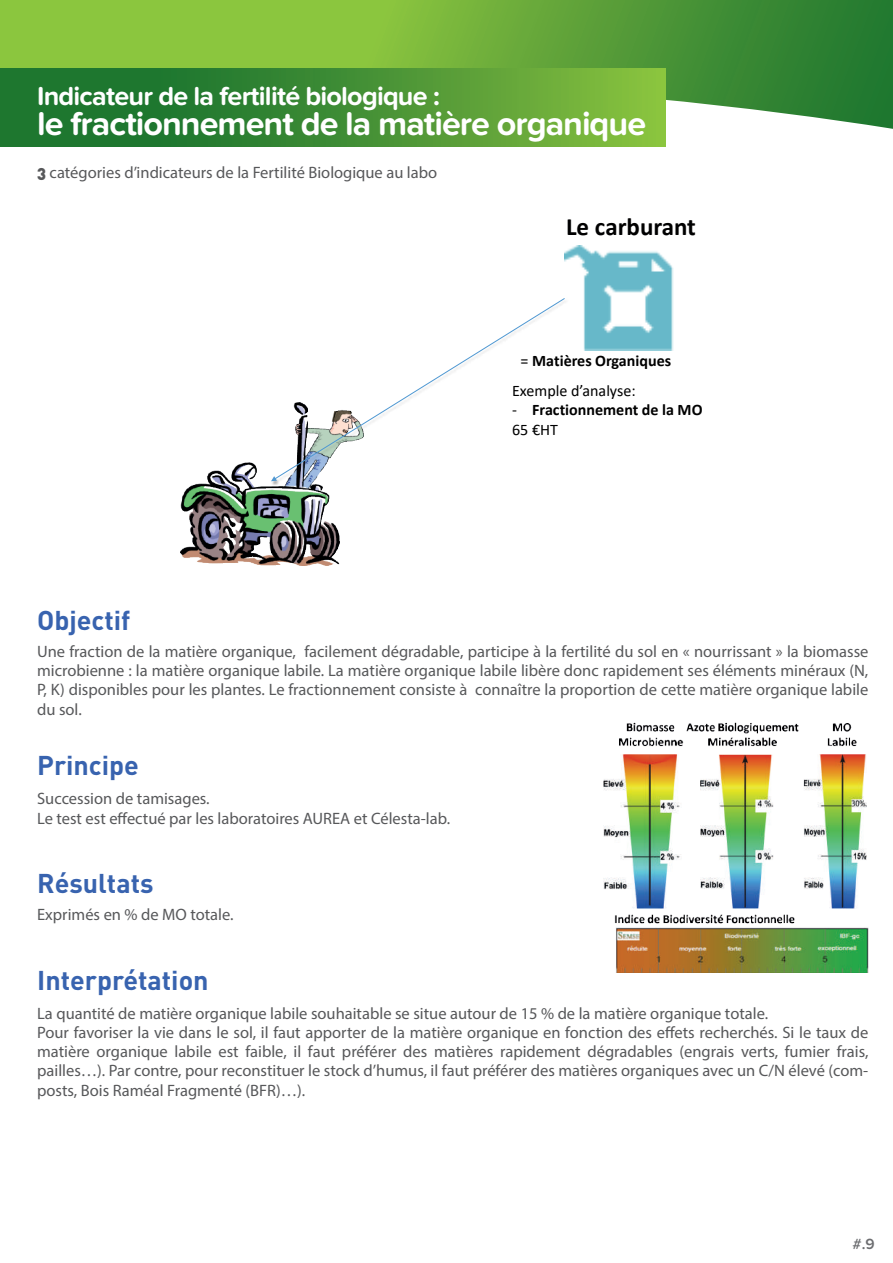
<style>
.page{position:relative;width:893px;height:1263px;background:#fff}
.page>*{position:absolute;margin:0;border:0;box-sizing:border-box;transform-origin:0 0}
.t1{font:700 34.2px "Proxima Nova Soft";letter-spacing:-.03em;color:#fff}
.t2{font:700 27px "Proxima Nova Soft";letter-spacing:-.03em;color:#fff}
.t3{font:700 26.85px "DIN";color:#3863af}
.t4{font:700 24.9px "Calibri";color:#000001}
.t5{font:16.5px/19.2px "Myriad Pro";color:#57585a}
.t6{font:16.05px/30.3px "Calibri";color:#000001}
.t7{font:700 16.05px/19.4px "Calibri";color:#000001}
.t8{font:600 15.3px "Proxima Nova Soft";color:#6c6d70}
.s1{font-family:"DIN Black Alternate"}
.s2{font-weight:700}
.s3{font-weight:400}
</style>
<div class="page">
<svg style="left:0;top:0;width:893px;height:147px;background:#71af4a"></svg>
<svg style="left:0;top:68px;width:665px;height:78px;background:#449135"></svg>
<img style="left:604px;top:722px;width:264px;height:251px">
<img style="left:181px;top:462px;width:159px;height:103px">
<img style="left:564px;top:246px;width:110px;height:105px">
<img style="left:264px;top:296px;width:306px;height:196px">
<svg style="left:274px;top:298px;width:291px;height:181px"></svg>
<svg style="left:271px;top:476px;width:6px;height:5px"></svg>
<h2 class="t2" style="left:37px;top:80px;width:404px">Indicateur de la fertilité biologique :</h2>
<h1 class="t1" style="left:37px;top:104px;width:611px">le fractionnement de la matière organique</h1>
<p class="t5" style="left:37px;top:162px;width:402px"><span class="s1">3</span> catégories d’indicateurs de la Fertilité Biologique au labo</p>
<h3 class="t4" style="left:566px;top:209px;width:131px">Le carburant</h3>
<p class="t6" style="left:512px;top:345px;width:161px;text-indent:8px">= <span class="s2">Matières Organiques<br></span>Exemple d’analyse:</p>
<p class="t7" style="left:512px;top:400px;width:192px"><span class="s3">-</span> Fractionnement de la MO<br><span class="s3">65 €HT</span></p>
<h3 class="t3" style="left:37px;top:603px;width:95px">Objectif</h3>
<p class="t5" style="left:37px;top:642px;width:833px;text-align:justify">Une fraction de la matière organique, facilement dégradable, participe à la fertilité du sol en « nourrissant » la biomasse microbienne : la matière organique labile. La matière organique labile libère donc rapidement ses éléments minéraux (N, P, K) disponibles pour les plantes. Le fractionnement consiste à connaître la proportion de cette matière organique labile du sol.</p>
<h3 class="t3" style="left:37px;top:748px;width:103px">Principe</h3>
<p class="t5" style="left:37px;top:789px;width:415px">Succession de tamisages.<br>Le test est effectué par les laboratoires AUREA et Célesta-lab.</p>
<h3 class="t3" style="left:37px;top:866px;width:118px">Résultats</h3>
<p class="t5" style="left:37px;top:904px;width:198px">Exprimés en % de MO totale.</p>
<h3 class="t3" style="left:37px;top:962px;width:173px">Interprétation</h3>
<p class="t5" style="left:37px;top:1003px;width:833px">La quantité de matière organique labile souhaitable se situe autour de 15 % de la matière organique totale.<br>Pour favoriser la vie dans le sol, il faut apporter de la matière organique en fonction des effets recherchés. Si le taux de matière organique labile est faible, il faut préférer des matières rapidement dégradables (engrais verts, fumier frais, pailles…). Par contre, pour reconstituer le stock d’humus, il faut préférer des matières organiques avec un C/N élevé (com&shy;posts, Bois Raméal Fragmenté (BFR)…).</p>
<p class="t8" style="left:852px;top:1235px;width:24px">#.9</p>
</div>
